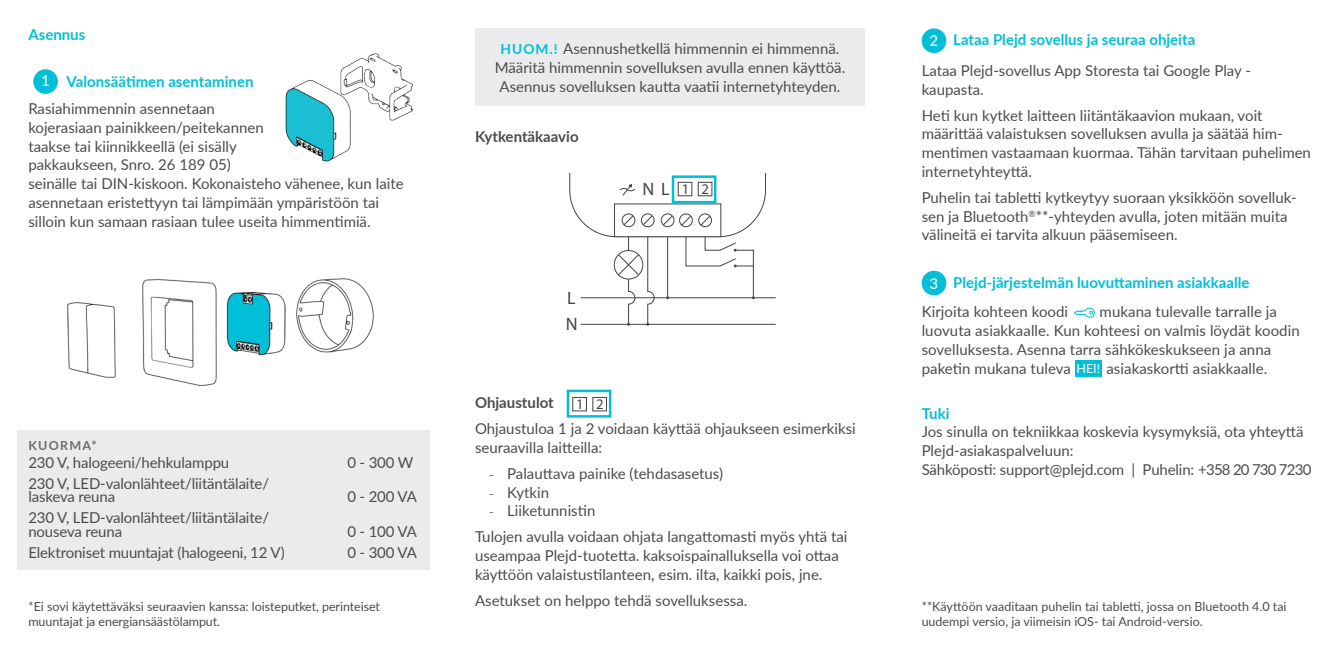
<style>
.page{position:relative;width:1340px;height:660px;background:#fff}
.page>*{position:absolute;margin:0;border:0;box-sizing:border-box;transform-origin:0 0}
.t1{font:18px/26px "Myriad Pro";color:#231f20}
.Tabell{font:15px/18.8px "Lato";color:#4b4c4d}
.t2{font:700 15px "Lato";color:#00bfd6}
.t3{font:700 15px "Lato";color:#4b4c4d}
.t4{font:500 15px "Lato";color:#fff}
.Tabell-2{font:12.5px/15px "Lato";color:#4b4c4d}
.Teknisk_rubrik{font:700 12.5px "Lato";letter-spacing:.1em;color:#6c6d70}
.t5{font:12.5px "Lato";color:#fff}
.s1{font-weight:700;font-size:13.75px;color:#00bfd6}
.s2{font-size:14.75px}
.s3{font-family:"Avenir Next"}
</style>
<div class="page">
<div style="left:17px;top:429px;width:412px;height:139px;background:#eaebec"></div>
<hr style="left:580px;top:323px;width:195px;height:1px;background:#231f20">
<hr style="left:580px;top:297px;width:195px;height:1px;background:#231f20">
<svg style="left:569px;top:173px;width:197px;height:152px"></svg>
<div style="left:475px;top:28px;width:390px;height:77px;background:#eaebec"></div>
<img style="left:67px;top:278px;width:307px;height:109px">
<img style="left:285px;top:53px;width:128px;height:109px">
<div style="left:33px;top:69px;width:25px;height:25px;background:#00bfd6;border-radius:50%"></div>
<div style="left:921px;top:28px;width:25px;height:25px;background:#00bfd6;border-radius:50%"></div>
<div style="left:921px;top:270px;width:25px;height:25px;background:#00bfd6;border-radius:50%"></div>
<svg style="left:1074px;top:307px;width:21px;height:10px"></svg>
<div style="left:1075px;top:359px;width:26px;height:17px;background:#00bfd6"></div>
<svg style="left:569px;top:389px;width:43px;height:28px"></svg>
<div style="left:572px;top:397px;width:15px;height:14px;border:1px solid #231f20"></div>
<div style="left:592px;top:397px;width:15px;height:14px;border:1px solid #231f20"></div>
<div style="left:566px;top:389px;width:45px;height:28px;border:2px solid #00bfd6"></div>
<div style="left:671px;top:175px;width:45px;height:28px;border:2px solid #00bfd6"></div>
<h1 class="t2" style="left:28px;top:24px;width:58px">Asennus</h1>
<p class="t4" style="left:41px;top:70px;width:10px">1</p>
<p class="t2" style="left:67px;top:70px;width:188px">Valonsäätimen asentaminen</p>
<p class="Tabell" style="left:28px;top:98px;width:377px">Rasiahimmennin asennetaan<br>kojerasiaan painikkeen/peitekannen<br>taakse tai kiinnikkeellä (ei sisälly<br>pakkaukseen, Snro. 26 189 05)<br>seinälle tai DIN-kiskoon. Kokonaisteho vähenee, kun laite asennetaan eristettyyn tai lämpimään ympäristöön tai silloin kun samaan rasiaan tulee useita himmentimiä.</p>
<p class="Teknisk_rubrik" style="left:28px;top:436px;width:70px">KUORMA*</p>
<p class="Tabell" style="left:28px;top:452px;width:202px">230 V, halogeeni/hehkulamppu</p>
<p class="Tabell" style="left:347px;top:452px;width:68px">0 - 300 W</p>
<p class="Tabell" style="left:28px;top:475px;width:242px;line-height:13.8px">230 V, LED-valonlähteet/liitäntälaite/ laskeva reuna</p>
<p class="Tabell" style="left:347px;top:486px;width:71px">0 - 200 VA</p>
<p class="Tabell" style="left:28px;top:510px;width:242px;line-height:13.8px">230 V, LED-valonlähteet/liitäntälaite/ nouseva reuna</p>
<p class="Tabell" style="left:347px;top:521px;width:71px">0 - 100 VA</p>
<p class="Tabell" style="left:28px;top:542px;width:258px">Elektroniset muuntajat (halogeeni, 12 V)</p>
<p class="Tabell" style="left:347px;top:542px;width:71px">0 - 300 VA</p>
<p class="Tabell-2" style="left:28px;top:597px;width:353px">*Ei sovi käytettäväksi seuraavien kanssa: loisteputket, perinteiset muuntajat ja energiansäästölamput.</p>
<h1 class="Tabell" style="left:495px;top:39px;width:352px;text-align:center"><span class="s1">HUOM.!</span> Asennushetkellä himmennin ei himmennä.<br>Määritä himmennin sovelluksen avulla ennen käyttöä.<br>Asennus sovelluksen kautta vaatii internetyhteyden.</h1>
<h1 class="t3" style="left:475px;top:125px;width:105px">Kytkentäkaavio</h1>
<p class="t1" style="left:565px;top:284px;width:13px">L<br>N</p>
<p class="t1" style="left:642px;top:176px;width:68px">NL<span class="s2">12</span></p>
<h1 class="t3" style="left:475px;top:391px;width:80px">Ohjaustulot</h1>
<p class="Tabell" style="left:475px;top:418px;width:382px">Ohjaustuloa 1 ja 2 voidaan käyttää ohjaukseen esimerkiksi seuraavilla laitteilla:</p>
<p class="Tabell" style="left:489px;top:463px;width:235px"><span class="s3">-</span> Palauttava painike (tehdasasetus)</p>
<p class="Tabell" style="left:489px;top:481px;width:61px"><span class="s3">-</span> Kytkin</p>
<p class="Tabell" style="left:489px;top:500px;width:108px"><span class="s3">-</span> Liiketunnistin</p>
<p class="Tabell" style="left:475px;top:526px;width:374px">Tulojen avulla voidaan ohjata langattomasti myös yhtä tai useampaa Plejd-tuotetta. kaksoispainalluksella voi ottaa käyttöön valaistustilanteen, esim. ilta, kaikki pois, jne.</p>
<p class="Tabell" style="left:475px;top:589px;width:274px">Asetukset on helppo tehdä sovelluksessa.</p>
<p class="t1" style="left:537px;top:391px;width:68px">NL<span class="s2">12</span></p>
<p class="t4" style="left:929px;top:29px;width:10px">2</p>
<p class="t2" style="left:953px;top:28px;width:243px">Lataa Plejd sovellus ja seuraa ohjeita</p>
<p class="Tabell" style="left:921px;top:60px;width:331px">Lataa Plejd-sovellus App Storesta tai Google Play - kaupasta.</p>
<p class="Tabell" style="left:921px;top:105px;width:391px">Heti kun kytket laitteen liitäntäkaavion mukaan, voit määrittää valaistuksen sovelluksen avulla ja säätää him&shy;mentimen vastaamaan kuormaa. Tähän tarvitaan puhelimen internetyhteyttä.</p>
<p class="Tabell" style="left:921px;top:187px;width:376px">Puhelin tai tabletti kytkeytyy suoraan yksikköön sovelluk&shy;sen ja Bluetooth<sup>®</sup>**-yhteyden avulla, joten mitään muita välineitä ei tarvita alkuun pääsemiseen.</p>
<p class="t4" style="left:929px;top:272px;width:10px">3</p>
<p class="t2" style="left:953px;top:271px;width:298px">Plejd-järjestelmän luovuttaminen asiakkaalle</p>
<p class="Tabell" style="left:921px;top:301px;width:148px">Kirjoita kohteen koodi</p>
<p class="Tabell" style="left:921px;top:301px;width:379px;text-indent:178px">mukana tulevalle tarralle ja luovuta asiakkaalle. Kun kohteesi on valmis löydät koodin sovelluksesta. Asenna tarra sähkökeskukseen ja anna paketin mukana tuleva</p>
<p class="Tabell" style="left:1106px;top:358px;width:162px">asiakaskortti asiakkaalle.</p>
<p class="t5" style="left:1076px;top:359px;width:25px">HEI!</p>
<h1 class="t2" style="left:921px;top:401px;width:29px">Tuki</h1>
<p class="Tabell" style="left:921px;top:421px;width:383px">Jos sinulla on tekniikkaa koskevia kysymyksiä, ota yhteyttä<br>Plejd-asiakaspalveluun:</p>
<p class="Tabell" style="left:921px;top:459px;width:391px">Sähköposti: support@plejd.com | Puhelin: +358 20 730 7230</p>
<p class="Tabell-2" style="left:921px;top:597px;width:366px">**Käyttöön vaaditaan puhelin tai tabletti, jossa on Bluetooth 4.0 tai uudempi versio, ja viimeisin iOS- tai Android-versio.</p>
</div>
